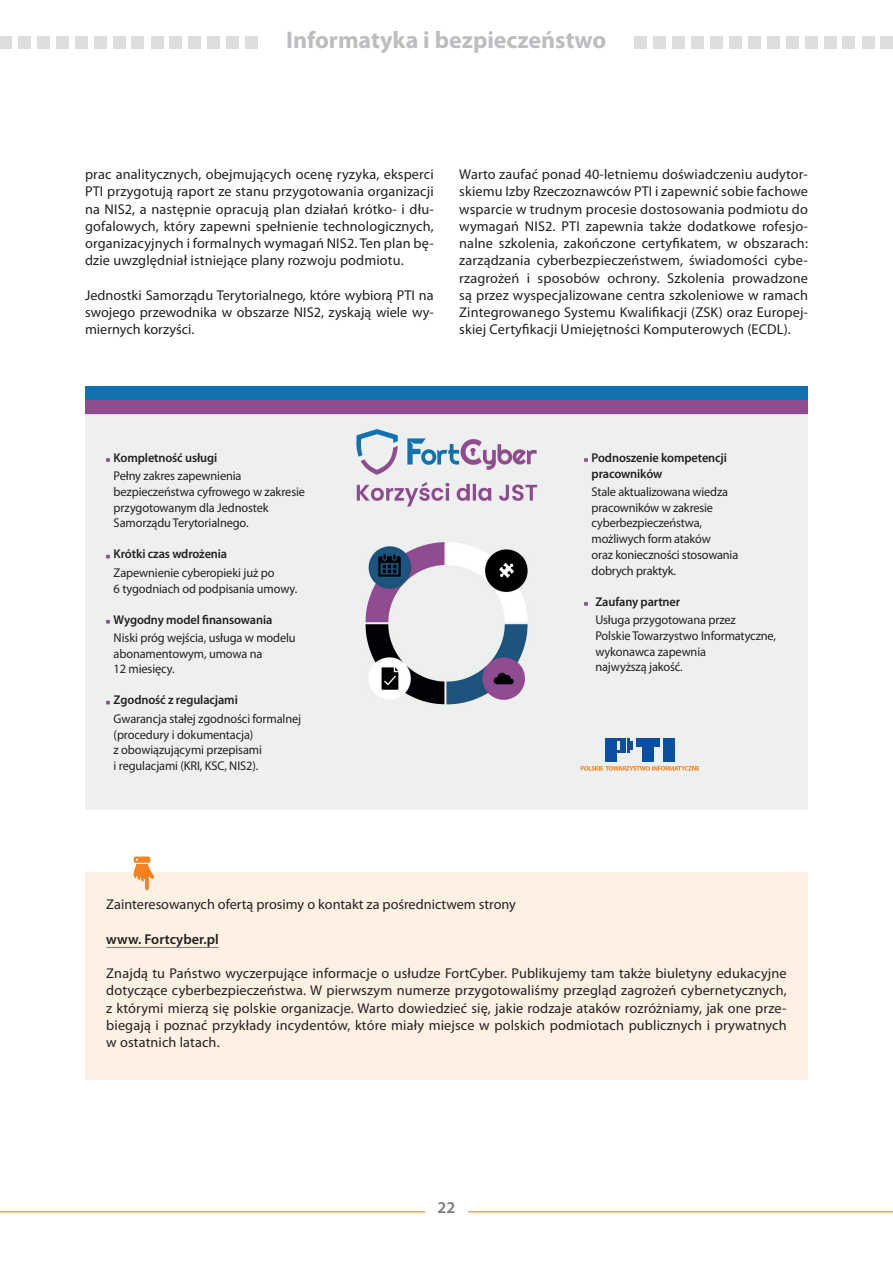
<style>
.page{position:relative;width:893px;height:1263px;background:#fff}
.page>*{position:absolute;margin:0;border:0;box-sizing:border-box;transform-origin:0 0}
.t1{font:700 24px "Myriad Pro";color:#bcbdc0}
.t2{font:600 16.5px "Myriad Pro";color:#76787b}
.t3{font:14.25px/17.2px "Myriad Pro";letter-spacing:.01em;color:#231f20;text-align:justify}
.t4{font:600 14.25px "Myriad Pro";color:#231f20}
.t5{font:12.75px/15.8px "Myriad Pro";letter-spacing:-.01em;color:#231f20}
.t6{font:600 12.75px/15.8px "Myriad Pro";letter-spacing:-.01em;color:#231f20}
</style>
<div class="page">
<hr style="left:0;top:1211px;width:893px;height:1px;background:#f58220">
<div style="left:425px;top:1195px;width:43px;height:23px;background:#fff"></div>
<div style="left:880px;top:36px;width:13px;height:13px;background:#dcdddf"></div>
<div style="left:842px;top:36px;width:13px;height:13px;background:#dcdddf"></div>
<div style="left:824px;top:36px;width:13px;height:13px;background:#dcdddf"></div>
<div style="left:805px;top:36px;width:13px;height:13px;background:#dcdddf"></div>
<div style="left:672px;top:36px;width:13px;height:13px;background:#dcdddf"></div>
<div style="left:634px;top:36px;width:13px;height:13px;background:#dcdddf"></div>
<div style="left:653px;top:36px;width:13px;height:13px;background:#dcdddf"></div>
<div style="left:748px;top:36px;width:13px;height:13px;background:#dcdddf"></div>
<div style="left:729px;top:36px;width:13px;height:13px;background:#dcdddf"></div>
<div style="left:691px;top:36px;width:13px;height:13px;background:#dcdddf"></div>
<div style="left:767px;top:36px;width:13px;height:13px;background:#dcdddf"></div>
<div style="left:710px;top:36px;width:13px;height:13px;background:#dcdddf"></div>
<div style="left:786px;top:36px;width:13px;height:13px;background:#dcdddf"></div>
<div style="left:862px;top:36px;width:12px;height:13px;background:#dcdddf"></div>
<div style="left:245px;top:36px;width:13px;height:13px;background:#dcdddf"></div>
<div style="left:189px;top:36px;width:12px;height:13px;background:#dcdddf"></div>
<div style="left:207px;top:36px;width:13px;height:13px;background:#dcdddf"></div>
<div style="left:75px;top:36px;width:13px;height:13px;background:#dcdddf"></div>
<div style="left:37px;top:36px;width:13px;height:13px;background:#dcdddf"></div>
<div style="left:0;top:36px;width:12px;height:13px;background:#dcdddf"></div>
<div style="left:18px;top:36px;width:13px;height:13px;background:#dcdddf"></div>
<div style="left:56px;top:36px;width:13px;height:13px;background:#dcdddf"></div>
<div style="left:151px;top:36px;width:12px;height:12px;background:#dcdddf"></div>
<div style="left:131px;top:36px;width:13px;height:13px;background:#dcdddf"></div>
<div style="left:94px;top:36px;width:13px;height:13px;background:#dcdddf"></div>
<div style="left:113px;top:36px;width:13px;height:13px;background:#dcdddf"></div>
<div style="left:226px;top:36px;width:13px;height:13px;background:#dcdddf"></div>
<div style="left:169px;top:36px;width:13px;height:13px;background:#dcdddf"></div>
<div style="left:85px;top:872px;width:723px;height:207px;background:#fef0e2"></div>
<hr style="left:106px;top:947px;width:113px;height:1px;background:#808285">
<svg style="left:134px;top:856px;width:20px;height:34px"></svg>
<img style="left:85px;top:386px;width:723px;height:423px">
<svg style="left:106px;top:458px;width:4px;height:4px"></svg>
<svg style="left:106px;top:555px;width:4px;height:3px"></svg>
<svg style="left:106px;top:620px;width:4px;height:4px"></svg>
<svg style="left:106px;top:701px;width:4px;height:3px"></svg>
<svg style="left:584px;top:458px;width:4px;height:4px"></svg>
<svg style="left:584px;top:602px;width:4px;height:4px"></svg>
<svg style="left:356px;top:429px;width:42px;height:46px;background:#c1c8d9"></svg>
<svg style="left:407px;top:438px;width:130px;height:32px;background:#bebfd4"></svg>
<svg style="left:581px;top:739px;width:118px;height:32px;background:#acb9c9"></svg>
<h1 class="t1" style="left:286px;top:25px;width:322px">Informatyka i bezpieczeństwo</h1>
<p class="t3" style="left:85px;top:165px;width:350px">prac analitycznych, obejmujących ocenę ryzyka, eksperci PTI przygotują raport ze stanu przygotowania organizacji na NIS2, a następnie opracują plan działań krótko- i dłu&shy;gofalowych, który zapewni spełnienie technologicznych, organizacyjnych i formalnych wymagań NIS2. Ten plan bę&shy;dzie uwzględniał istniejące plany rozwoju podmiotu.</p>
<p class="t3" style="left:85px;top:286px;width:350px">Jednostki Samorządu Terytorialnego, które wybiorą PTI na swojego przewodnika w obszarze NIS2, zyskają wiele wy&shy;miernych korzyści.</p>
<p class="t3" style="left:459px;top:165px;width:350px">Warto zaufać ponad 40-letniemu doświadczeniu audytor&shy;skiemu Izby Rzeczoznawców PTI i zapewnić sobie fachowe wsparcie w trudnym procesie dostosowania podmiotu do wymagań NIS2. PTI zapewnia także dodatkowe rofesjo&shy;nalne szkolenia, zakończone certyfikatem, w obszarach: zarządzania cyberbezpieczeństwem, świadomości cybe&shy;rzagrożeń i sposobów ochrony. Szkolenia prowadzone są przez wyspecjalizowane centra szkoleniowe w ramach Zintegrowanego Systemu Kwalifikacji (ZSK) oraz Europej&shy;skiej Certyfikacji Umiejętności Komputerowych (ECDL).</p>
<p class="t6" style="left:114px;top:449px;width:105px">Kompletność usługi</p>
<p class="t5" style="left:114px;top:468px;width:193px">Pełny zakres zapewnienia bezpieczeństwa cyfrowego w zakresie przygotowanym dla Jednostek<br>Samorządu Terytorialnego.</p>
<p class="t6" style="left:114px;top:546px;width:115px">Krótki czas wdrożenia</p>
<p class="t5" style="left:114px;top:564px;width:185px">Zapewnienie cyberopieki już po<br>6 tygodniach od podpisania umowy.</p>
<p class="t6" style="left:114px;top:611px;width:160px">Wygodny model finansowania</p>
<p class="t5" style="left:114px;top:629px;width:184px">Niski próg wejścia, usługa w modelu abonamentowym, umowa na<br>12 miesięcy.</p>
<p class="t6" style="left:114px;top:692px;width:126px">Zgodność z regulacjami</p>
<p class="t5" style="left:114px;top:710px;width:189px">Gwarancja stałej zgodności formalnej (procedury i dokumentacja)<br>z obowiązującymi przepisami<br>i regulacjami (KRI, KSC, NIS2).</p>
<p class="t6" style="left:592px;top:449px;width:137px">Podnoszenie kompetencji pracowników</p>
<p class="t5" style="left:592px;top:483px;width:148px">Stale aktualizowana wiedza pracowników w zakresie cyberbezpieczeństwa, możliwych form ataków<br>oraz konieczności stosowania dobrych praktyk.</p>
<p class="t6" style="left:595px;top:593px;width:86px">Zaufany partner</p>
<p class="t5" style="left:595px;top:612px;width:182px">Usługa przygotowana przez<br>Polskie Towarzystwo Informatyczne, wykonawca zapewnia<br>najwyższą jakość.</p>
<p class="t3" style="left:106px;top:895px;width:411px">Zainteresowanych ofertą prosimy o kontakt za pośrednictwem strony</p>
<p class="t4" style="left:106px;top:930px;width:114px">www. Fortcyber.pl</p>
<p class="t3" style="left:106px;top:964px;width:682px">Znajdą tu Państwo wyczerpujące informacje o usłudze FortCyber. Publikujemy tam także biuletyny edukacyjne dotyczące cyberbezpieczeństwa. W pierwszym numerze przygotowaliśmy przegląd zagrożeń cybernetycznych, z którymi mierzą się polskie organizacje. Warto dowiedzieć się, jakie rodzaje ataków rozróżniamy, jak one prze&shy;biegają i poznać przykłady incydentów, które miały miejsce w polskich podmiotach publicznych i prywatnych w ostatnich latach.</p>
<p class="t2" style="left:438px;top:1197px;width:19px">22</p>
</div>
